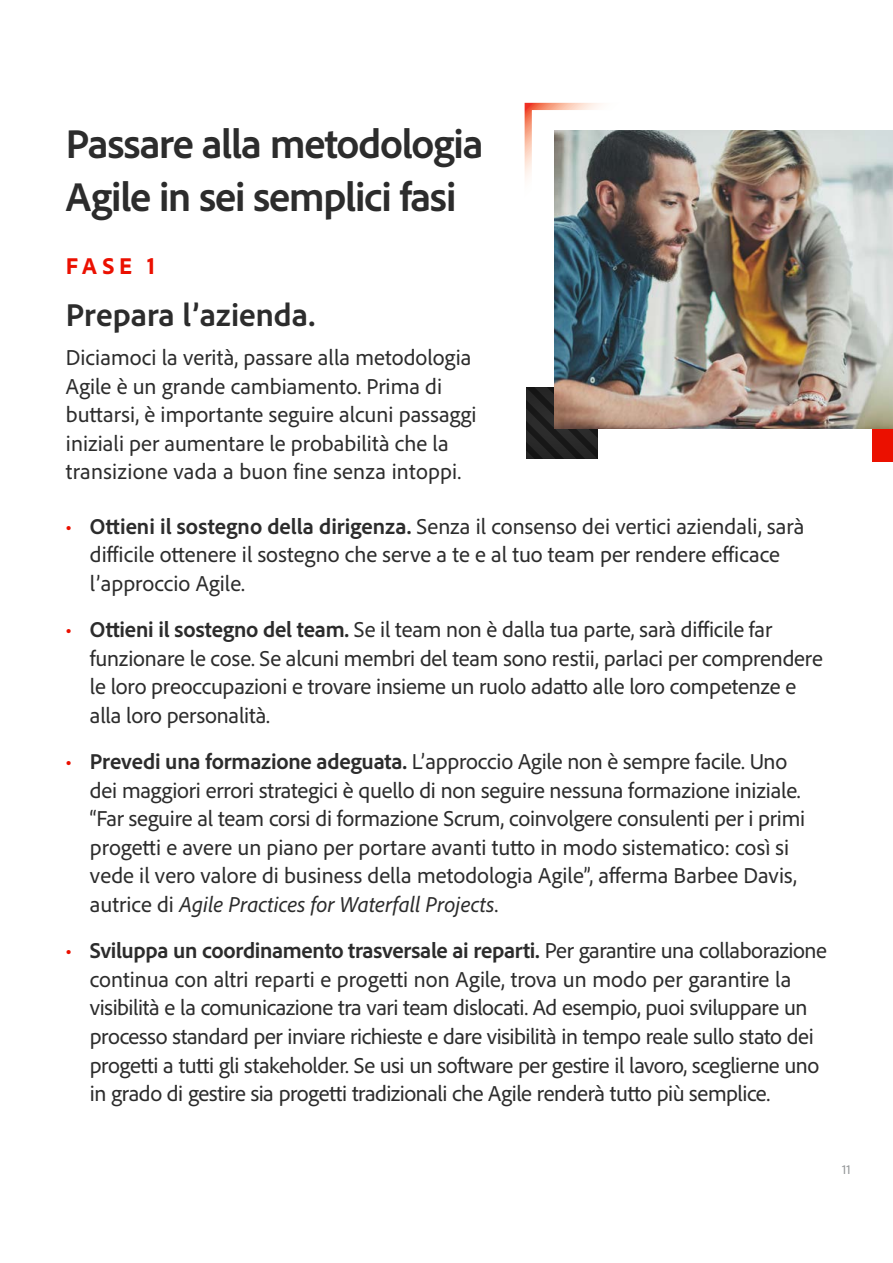
<style>
.page{position:relative;width:893px;height:1263px;background:#fff}
.page>*{position:absolute;margin:0;border:0;box-sizing:border-box;transform-origin:0 0}
.t1{font:700 42px/52.5px "Adobe Clean";letter-spacing:-.025em;color:#2c2c2c}
.t2{font:700 33px "Adobe Clean";color:#2c2c2c}
.t3{font:800 24px "Adobe Clean";color:#eb1000}
.t4{font:22.5px/28.5px "Adobe Clean";letter-spacing:-.005em;color:#2c2c2c}
.t5{font:13.5px "Adobe Clean";color:#939698}
.s1{font-family:"Arial";font-size:16.5px;color:#eb1000}
.s2{font-weight:700}
.s3{font-style:italic}
</style>
<div class="page">
<div style="left:526px;top:387px;width:72px;height:72px;background:linear-gradient(to right,#222,#212121)"></div>
<img style="left:554px;top:131px;width:339px;height:298px">
<div style="left:873px;top:429px;width:20px;height:32px;background:#eb1000"></div>
<svg style="left:524px;top:102px;width:104px;height:113px"></svg>
<h1 class="t1" style="left:66px;top:116px;width:419px">Passare alla metodologia<br>Agile in sei semplici fasi</h1>
<p class="t3" style="left:66px;top:250px;width:91px">FASE 1</p>
<h2 class="t2" style="left:66px;top:294px;width:251px">Prepara l’azienda.</h2>
<p class="t4" style="left:66px;top:343px;width:412px">Diciamoci la verità, passare alla metodologia Agile è un grande cambiamento. Prima di buttarsi, è importante seguire alcuni passaggi iniziali per aumentare le probabilità che la transizione vada a buon fine senza intoppi.</p>
<p class="t4" style="left:90px;top:511px;width:716px;text-indent:-24px"><span class="s1">•</span> <span class="s2">Ottieni il sostegno della dirigenza.</span> Senza il consenso dei vertici aziendali, sarà difficile ottenere il sostegno che serve a te e al tuo team per rendere efficace l’approccio Agile.</p>
<p class="t4" style="left:90px;top:615px;width:734px;text-indent:-24px"><span class="s1">•</span> <span class="s2">Ottieni il sostegno del team.</span> Se il team non è dalla tua parte, sarà difficile far funzionare le cose. Se alcuni membri del team sono restii, parlaci per comprendere le loro preoccupazioni e trovare insieme un ruolo adatto alle loro competenze e alla loro personalità.</p>
<p class="t4" style="left:90px;top:747px;width:717px;text-indent:-24px"><span class="s1">•</span> <span class="s2">Prevedi una formazione adeguata.</span> L’approccio Agile non è sempre facile. Uno dei maggiori errori strategici è quello di non seguire nessuna formazione iniziale. “Far seguire al team corsi di formazione Scrum, coinvolgere consulenti per i primi progetti e avere un piano per portare avanti tutto in modo sistematico: così si vede il vero valore di business della metodologia Agile”, afferma Barbee Davis, autrice di <span class="s3">Agile Practices for Waterfall Projects</span>.</p>
<p class="t4" style="left:90px;top:936px;width:739px;text-indent:-24px"><span class="s1">•</span> <span class="s2">Sviluppa un coordinamento trasversale ai reparti.</span> Per garantire una collaborazione continua con altri reparti e progetti non Agile, trova un modo per garantire la visibilità e la comunicazione tra vari team dislocati. Ad esempio, puoi sviluppare un processo standard per inviare richieste e dare visibilità in tempo reale sullo stato dei progetti a tutti gli stakeholder. Se usi un software per gestire il lavoro, sceglierne uno in grado di gestire sia progetti tradizionali che Agile renderà tutto più semplice.</p>
<p class="t5" style="left:842px;top:1161px;width:10px">11</p>
</div>
